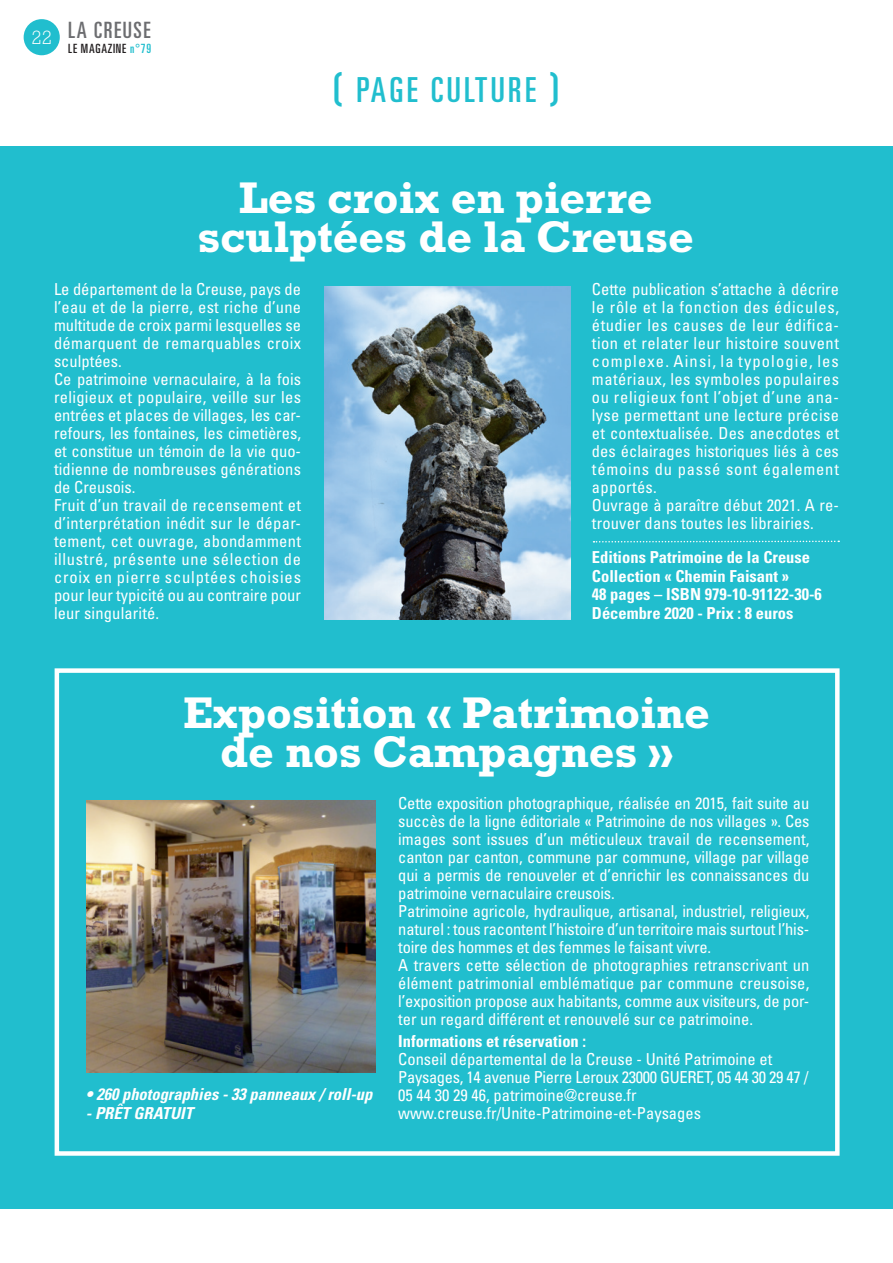
<style>
.page{position:relative;width:893px;height:1263px;background:#fff}
.page>*{position:absolute;margin:0;border:0;box-sizing:border-box;transform-origin:0 0}
.t1{font:700 45px/39px "Rockwell Std";color:#fff;text-align:center}
.t2{font:ultra-condensed 34.5px "Univers LT Std";letter-spacing:.1em;color:#21bece}
.t3{font:ultra-condensed 22.5px "Univers LT Std";letter-spacing:.07em;color:#6c6d70}
.t4{font:300 19.5px "Rockwell Std";color:#fff}
.t5{font:condensed 16.5px/18px "Univers LT Std";color:#fff}
.t6{font:condensed 16.5px/18px "Univers LT Std";letter-spacing:.03em;color:#fff}
.t7{font:700 condensed 16.5px/18.8px "Univers LT Std";color:#fff}
.t8{font:italic 700 condensed 16.5px "Univers LT Std";color:#fff}
.t9{font:ultra-condensed 12.75px "Univers LT Std";letter-spacing:.06em;color:#231f20}
.s1{color:#21bece}
.s2{font-family:"Seebad LT Std";font-stretch:normal}
</style>
<div class="page">
<div style="left:24px;top:19px;width:36px;height:36px;background:#21bece;border-radius:50%"></div>
<div style="left:0;top:147px;width:893px;height:1062px;background:#21bece"></div>
<img style="left:325px;top:286px;width:246px;height:334px">
<svg style="left:593px;top:541px;width:246px;height:1px"></svg>
<div style="left:55px;top:668px;width:785px;height:488px;border:4px solid #fff"></div>
<img style="left:86px;top:800px;width:289px;height:273px">
<p class="t4" style="left:31px;top:26px;width:22px">22</p>
<h3 class="t3" style="left:68px;top:17px;width:84px">LA CREUSE</h3>
<p class="t9" style="left:68px;top:41px;width:84px">LE MAGAZINE <span class="s1">N°79</span></p>
<h2 class="t2" style="left:332px;top:70px;width:229px"><span class="s2">(</span> PAGE CULTURE <span class="s2">)</span></h2>
<h1 class="t1" style="left:197px;top:178px;width:498px">Les croix en pierre sculptées de la Creuse</h1>
<p class="t5" style="left:54px;top:280px;width:249px">Le département de la Creuse, pays de l’eau et de la pierre, est riche d’une multitude de croix parmi lesquelles se démarquent de remarquables croix sculptées.<br>Ce patrimoine vernaculaire, à la fois religieux et populaire, veille sur les entrées et places de villages, les car&shy;refours, les fontaines, les cimetières, et constitue un témoin de la vie quo&shy;tidienne de nombreuses générations de Creusois.<br>Fruit d’un travail de recensement et d’interprétation inédit sur le dépar&shy;tement, cet ouvrage, abondamment illustré, présente une sélection de croix en pierre sculptées choisies pour leur typicité ou au contraire pour leur singularité.</p>
<p class="t6" style="left:592px;top:280px;width:249px">Cette publication s’attache à décrire le rôle et la fonction des édicules, étudier les causes de leur édifica&shy;tion et relater leur histoire souvent complexe. Ainsi, la typologie, les matériaux, les symboles populaires ou religieux font l’objet d’une ana&shy;lyse permettant une lecture précise et contextualisée. Des anecdotes et des éclairages historiques liés à ces témoins du passé sont également apportés.<br>Ouvrage à paraître début 2021. A re&shy;trouver dans toutes les librairies.</p>
<p class="t7" style="left:592px;top:548px;width:220px">Editions Patrimoine de la Creuse<br>Collection « Chemin Faisant »<br>48 pages – ISBN</p>
<p class="t7" style="left:592px;top:585px;width:231px;text-indent:113px">979-10-91122-30-6<br>Décembre 2020 - Prix : 8 euros</p>
<h1 class="t1" style="left:183px;top:693px;width:528px">Exposition « Patrimoine de nos Campagnes »</h1>
<p class="t8" style="left:86px;top:1083px;width:288px">• 260 photographies - 33 panneaux / roll-up</p>
<p class="t8" style="left:86px;top:1103px;width:103px">- prêt gratuit</p>
<p class="t5" style="left:398px;top:794px;width:413px">Cette exposition photographique, réalisée en 2015, fait suite au succès de la ligne éditoriale « Patrimoine de nos villages ». Ces images sont issues d’un méticuleux travail de recensement, canton par canton, commune par commune, village par village qui a permis de renouveler et d’enrichir les connaissances du patrimoine vernaculaire creusois.<br>Patrimoine agricole, hydraulique, artisanal, industriel, religieux, naturel : tous racontent l’histoire d’un territoire mais surtout l’his&shy;toire des hommes et des femmes le faisant vivre.<br>A travers cette sélection de photographies retranscrivant un élément patrimonial emblématique par commune creusoise, l’exposition propose aux habitants, comme aux visiteurs, de por&shy;ter un regard différent et renouvelé sur ce patrimoine.</p>
<p class="t7" style="left:398px;top:1032px;width:189px">Informations et réservation :</p>
<p class="t5" style="left:398px;top:1050px;width:412px">Conseil départemental de la Creuse - Unité Patrimoine et Paysages, 14 avenue Pierre Leroux 23000 GUERET, 05 44 30 29 47 / 05 44 30 29 46, patrimoine@creuse.fr www.creuse.fr/Unite-Patrimoine-et-Paysages</p>
</div>
